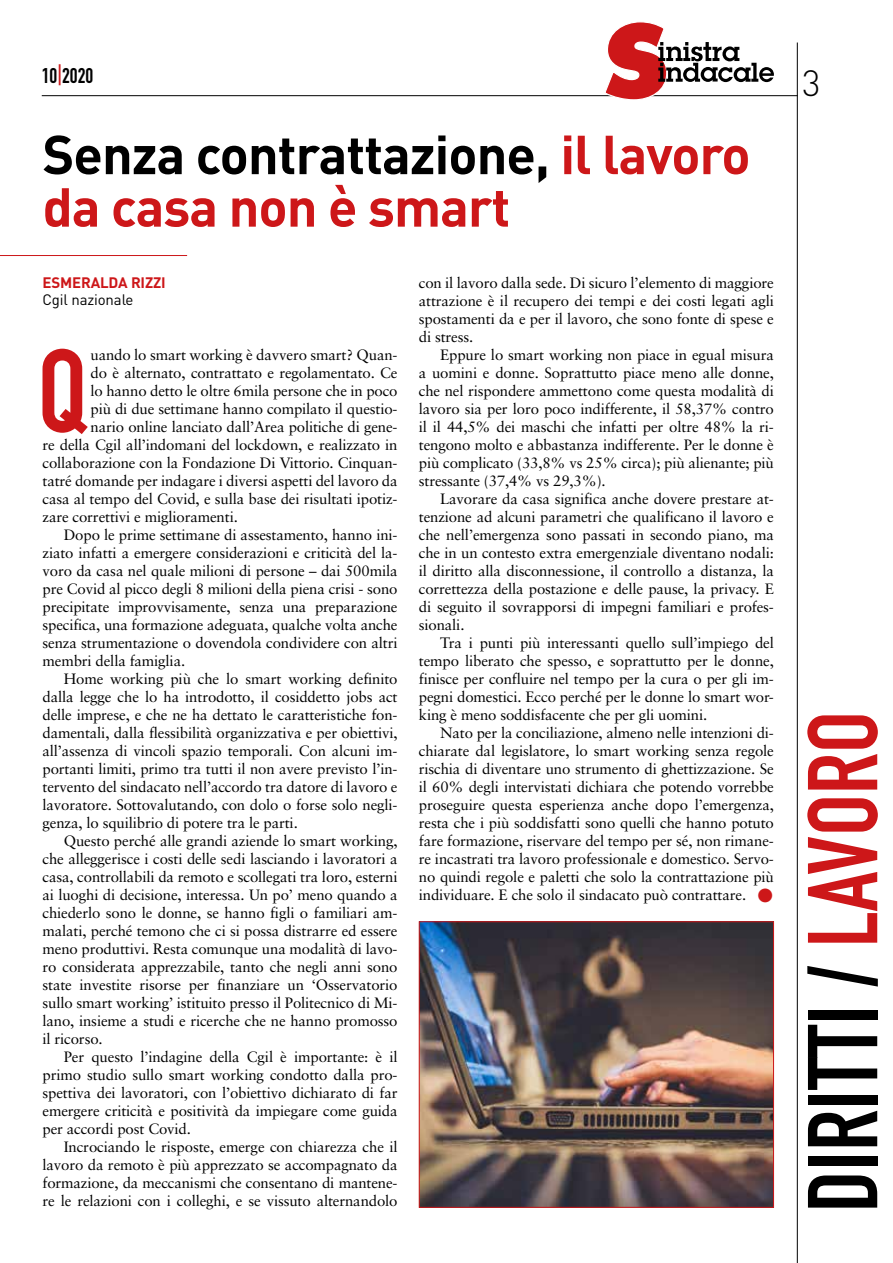
<style>
.page{position:relative;width:893px;height:1263px;background:#fff}
.page>*{position:absolute;margin:0;border:0;box-sizing:border-box;transform-origin:0 0}
.t1{font:116.1px "DIN Engschrift Std";color:#cd1719}
.t2{font:97.35px "DIN Engschrift Std";color:#000}
.t3{font:700 54px/52.5px "DIN";letter-spacing:-.02em;color:#cd1719}
.t4{font:300 36px "DIN";color:#000}
.t5{font:21px "DIN Engschrift Std";color:#000}
.t6{font:15px/18px "Sabon";letter-spacing:-.01em;color:#000;text-align:justify}
.t7{font:700 15px "DIN";letter-spacing:-.01em;color:#cd1719}
.t8{font:15px "DIN";letter-spacing:-.01em;color:#000}
.s1{color:#cd1719}
.s2{color:#000}
</style>
<div class="page">
<hr style="left:42px;top:95px;width:756px;height:1px;background:#000">
<svg style="left:603px;top:22px;width:171px;height:78px"></svg>
<hr style="left:797px;top:43px;width:1px;height:1220px;background:#000">
<hr style="left:0;top:255px;width:187px;height:1px;background:#cd1719">
<img style="left:421px;top:923px;width:351px;height:283px">
<div style="left:419px;top:921px;width:355px;height:287px;border:1px solid #cd1719"></div>
<h3 class="t5" style="left:42px;top:63px;width:53px">10<span class="s1">|</span>2020</h3>
<h3 class="t4" style="left:802px;top:61px;width:20px">3</h3>
<h3 class="t3" style="left:43px;top:126px;width:710px"><span class="s2">Senza contrattazione,</span> il lavoro da casa non è smart</h3>
<p class="t7" style="left:43px;top:273px;width:125px">ESMERALDA RIZZI</p>
<p class="t8" style="left:43px;top:290px;width:93px">Cgil nazionale</p>
<h1 class="t1" style="left:38px;top:323px;width:51px">Q</h1>
<p class="t6" style="left:91px;top:346px;width:308px">uando lo smart working è davvero smart? Quan-</p>
<p class="t6" style="left:91px;top:364px;width:309px">do è alternato, contrattato e regolamentato. Ce</p>
<p class="t6" style="left:91px;top:382px;width:309px">lo hanno detto le oltre 6mila persone che in poco</p>
<p class="t6" style="left:91px;top:400px;width:308px">più di due settimane hanno compilato il questio-</p>
<p class="t6" style="left:91px;top:418px;width:308px">nario online lanciato dall’Area politiche di gene-</p>
<p class="t6" style="left:43px;top:436px;width:357px">re della Cgil all’indomani del lockdown, e realizzato in</p>
<p class="t6" style="left:43px;top:454px;width:357px">collaborazione con la Fondazione Di Vittorio. Cinquan-</p>
<p class="t6" style="left:43px;top:472px;width:357px">tatré domande per indagare i diversi aspetti del lavoro da</p>
<p class="t6" style="left:43px;top:490px;width:357px">casa al tempo del Covid, e sulla base dei risultati ipotiz-</p>
<p class="t6" style="left:43px;top:508px;width:197px">zare correttivi e miglioramenti.</p>
<p class="t6" style="left:64px;top:526px;width:335px">Dopo le prime settimane di assestamento, hanno ini-</p>
<p class="t6" style="left:43px;top:544px;width:357px">ziato infatti a emergere considerazioni e criticità del la-</p>
<p class="t6" style="left:43px;top:562px;width:356px">voro da casa nel quale milioni di persone – dai 500mila</p>
<p class="t6" style="left:43px;top:580px;width:357px">pre Covid al picco degli 8 milioni della piena crisi - sono</p>
<p class="t6" style="left:43px;top:598px;width:357px">precipitate improvvisamente, senza una preparazione</p>
<p class="t6" style="left:43px;top:616px;width:357px">specifica, una formazione adeguata, qualche volta anche</p>
<p class="t6" style="left:43px;top:634px;width:357px">senza strumentazione o dovendola condividere con altri</p>
<p class="t6" style="left:43px;top:652px;width:144px">membri della famiglia.</p>
<p class="t6" style="left:64px;top:670px;width:335px">Home working più che lo smart working definito</p>
<p class="t6" style="left:43px;top:688px;width:357px">dalla legge che lo ha introdotto, il cosiddetto jobs act</p>
<p class="t6" style="left:43px;top:706px;width:357px">delle imprese, e che ne ha dettato le caratteristiche fon-</p>
<p class="t6" style="left:43px;top:724px;width:357px">damentali, dalla flessibilità organizzativa e per obiettivi,</p>
<p class="t6" style="left:43px;top:742px;width:357px">all’assenza di vincoli spazio temporali. Con alcuni im-</p>
<p class="t6" style="left:43px;top:760px;width:357px">portanti limiti, primo tra tutti il non avere previsto l’in-</p>
<p class="t6" style="left:43px;top:778px;width:357px">tervento del sindacato nell’accordo tra datore di lavoro e</p>
<p class="t6" style="left:43px;top:796px;width:357px">lavoratore. Sottovalutando, con dolo o forse solo negli-</p>
<p class="t6" style="left:43px;top:814px;width:257px">genza, lo squilibrio di potere tra le parti.</p>
<p class="t6" style="left:64px;top:832px;width:335px">Questo perché alle grandi aziende lo smart working,</p>
<p class="t6" style="left:43px;top:850px;width:357px">che alleggerisce i costi delle sedi lasciando i lavoratori a</p>
<p class="t6" style="left:43px;top:868px;width:357px">casa, controllabili da remoto e scollegati tra loro, esterni</p>
<p class="t6" style="left:43px;top:886px;width:357px">ai luoghi di decisione, interessa. Un po’ meno quando a</p>
<p class="t6" style="left:43px;top:904px;width:357px">chiederlo sono le donne, se hanno figli o familiari am-</p>
<p class="t6" style="left:43px;top:922px;width:357px">malati, perché temono che ci si possa distrarre ed essere</p>
<p class="t6" style="left:43px;top:940px;width:357px">meno produttivi. Resta comunque una modalità di lavo-</p>
<p class="t6" style="left:43px;top:958px;width:357px">ro considerata apprezzabile, tanto che negli anni sono</p>
<p class="t6" style="left:43px;top:976px;width:357px">state investite risorse per finanziare un ‘Osservatorio</p>
<p class="t6" style="left:43px;top:994px;width:357px">sullo smart working’ istituito presso il Politecnico di Mi-</p>
<p class="t6" style="left:43px;top:1012px;width:357px">lano, insieme a studi e ricerche che ne hanno promosso</p>
<p class="t6" style="left:43px;top:1030px;width:62px">il ricorso.</p>
<p class="t6" style="left:64px;top:1048px;width:335px">Per questo l’indagine della Cgil è importante: è il</p>
<p class="t6" style="left:43px;top:1066px;width:357px">primo studio sullo smart working condotto dalla pro-</p>
<p class="t6" style="left:43px;top:1084px;width:357px">spettiva dei lavoratori, con l’obiettivo dichiarato di far</p>
<p class="t6" style="left:43px;top:1102px;width:357px">emergere criticità e positività da impiegare come guida</p>
<p class="t6" style="left:43px;top:1120px;width:150px">per accordi post Covid.</p>
<p class="t6" style="left:64px;top:1138px;width:335px">Incrociando le risposte, emerge con chiarezza che il</p>
<p class="t6" style="left:43px;top:1156px;width:357px">lavoro da remoto è più apprezzato se accompagnato da</p>
<p class="t6" style="left:43px;top:1174px;width:357px">formazione, da meccanismi che consentano di mantene-</p>
<p class="t6" style="left:43px;top:1192px;width:357px">re le relazioni con i colleghi, e se vissuto alternandolo</p>
<p class="t6" style="left:419px;top:274px;width:357px">con il lavoro dalla sede. Di sicuro l’elemento di maggiore attrazione è il recupero dei tempi e dei costi legati agli spostamenti da e per il lavoro, che sono fonte di spese e di stress.</p>
<p class="t6" style="left:419px;top:346px;width:357px;text-indent:21px">Eppure lo smart working non piace in egual misura a uomini e donne. Soprattutto piace meno alle donne, che nel rispondere ammettono come questa modalità di lavoro sia per loro poco indifferente, il 58,37% contro il il 44,5% dei maschi che infatti per oltre 48% la ri&shy;tengono molto e abbastanza indifferente. Per le donne è più complicato (33,8% vs 25% circa); più alienante; più stressante (37,4% vs 29,3%).</p>
<p class="t6" style="left:419px;top:490px;width:357px;text-indent:21px">Lavorare da casa significa anche dovere prestare at&shy;tenzione ad alcuni parametri che qualificano il lavoro e che nell’emergenza sono passati in secondo piano, ma che in un contesto extra emergenziale diventano nodali: il diritto alla disconnessione, il controllo a distanza, la correttezza della postazione e delle pause, la privacy. E di seguito il sovrapporsi di impegni familiari e profes&shy;sionali.</p>
<p class="t6" style="left:419px;top:634px;width:357px;text-indent:21px">Tra i punti più interessanti quello sull’impiego del tempo liberato che spesso, e soprattutto per le donne, finisce per confluire nel tempo per la cura o per gli im&shy;pegni domestici. Ecco perché per le donne lo smart wor&shy;king è meno soddisfacente che per gli uomini.</p>
<p class="t6" style="left:419px;top:724px;width:357px;text-indent:21px">Nato per la conciliazione, almeno nelle intenzioni di&shy;chiarate dal legislatore, lo smart working senza regole rischia di diventare uno strumento di ghettizzazione. Se il 60% degli intervistati dichiara che potendo vorrebbe proseguire questa esperienza anche dopo l’emergenza, resta che i più soddisfatti sono quelli che hanno potuto fare formazione, riservare del tempo per sé, non rimane&shy;re incastrati tra lavoro professionale e domestico. Servo&shy;no quindi regole e paletti che solo la contrattazione più individuare. E che solo il sindacato può contrattare. <span class="s1">●</span></p>
<h2 class="t2" style="left:786px;top:1212px;width:502px;rotate:-90deg">DIRITTI / <span class="s1">LAVORO</span></h2>
</div>
